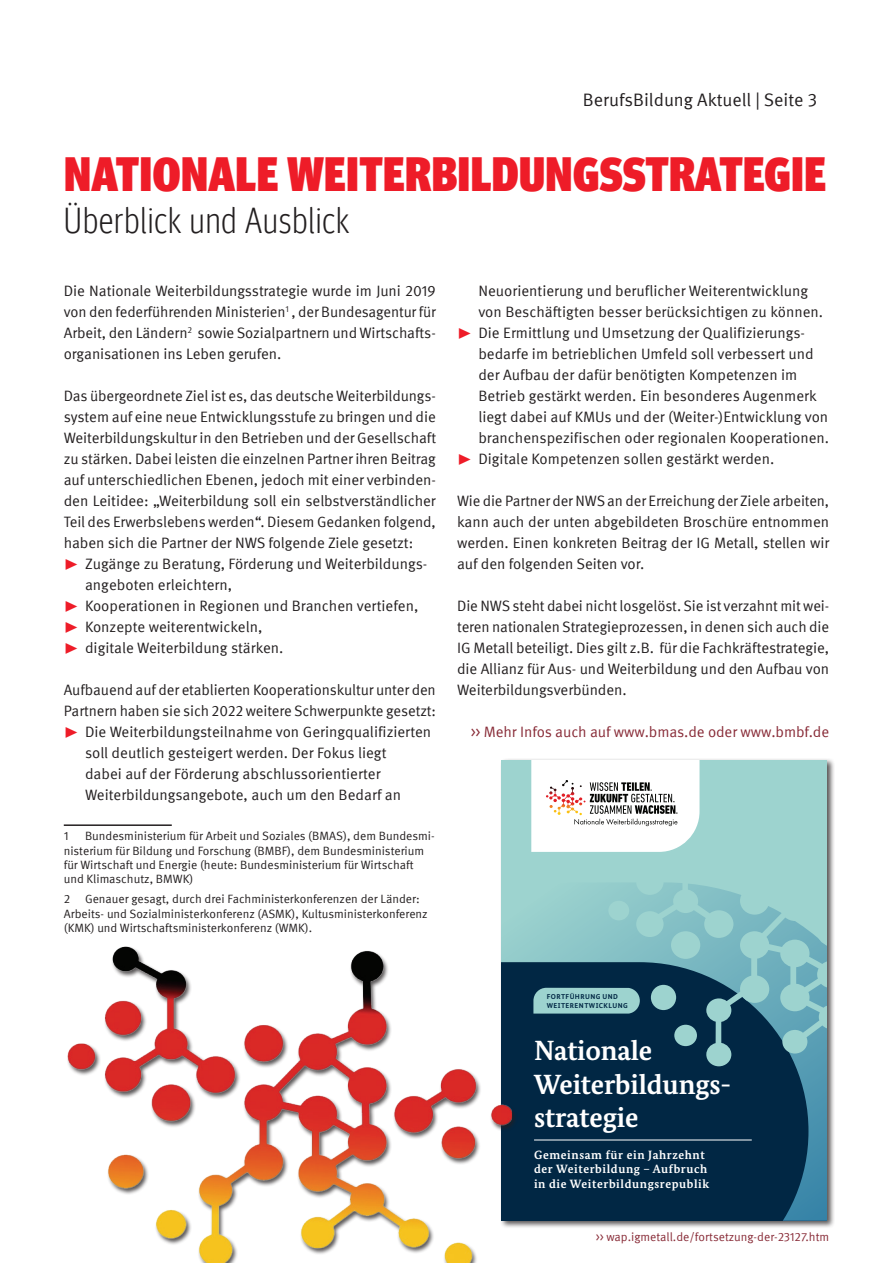
<style>
.page{position:relative;width:893px;height:1263px;background:#fff}
.page>*{position:absolute;margin:0;border:0;box-sizing:border-box;transform-origin:0 0}
.t1{font:900 condensed 48px "Meta Head IGM";letter-spacing:.01em;color:#ee1c28}
.t2{font:300 condensed 36px "Meta Head IGM";letter-spacing:.03em;color:#231f20}
.t3{font:700 27.75px/33.3px "Bundes Serif";letter-spacing:-.005em;color:#fff}
.t4{font:18px "Meta IGM";color:#231f20}
.t5{font:15px/21px "Meta IGM";letter-spacing:-.005em;color:#231f20;text-align:justify}
.t6{font:15px "Meta IGM";letter-spacing:-.005em;color:#882b37}
.t7{font:12px/14.4px "Meta IGM";color:#231f20}
.t8{font:700 12px/14.4px "Bundes Serif";letter-spacing:.05em;color:#fff}
.t9{font:12px "Meta IGM";color:#882b37}
.t10{font:700 7.05px/8.6px "Bundes Sans";letter-spacing:.06em;color:#012744}
.s1{font-weight:700;font-size:30px;color:#ee1c28}
</style>
<div class="page">
<hr style="left:64px;top:824px;width:108px;height:2px;background:#231f20">
<div style="left:499px;top:758px;width:336px;height:470px;background:#231f20;opacity:.75"></div>
<svg style="left:501px;top:760px;width:326px;height:460px;background:#84b8b9"></svg>
<svg style="left:519px;top:896px;width:308px;height:324px;background:#78b6c0"></svg>
<div style="left:519px;top:962px;width:289px;height:258px;background:#012744"></div>
<svg style="left:608px;top:773px;width:219px;height:296px;background:#6fa4ab"></svg>
<div style="left:651px;top:985px;width:25px;height:25px;background:#9dd3cf;border-radius:50%"></div>
<div style="left:533px;top:988px;width:107px;height:25px;background:#9dd3cf"></div>
<svg style="left:531px;top:760px;width:168px;height:92px"></svg>
<hr style="left:534px;top:1140px;width:218px;height:1px;background:#fff">
<img style="left:67px;top:942px;width:445px;height:321px">
<p class="t4" style="left:583px;top:86px;width:236px">BerufsBildung Aktuell | Seite 3</p>
<h1 class="t1" style="left:64px;top:136px;width:764px">NATIONALE WEITERBILDUNGSSTRATEGIE</h1>
<h2 class="t2" style="left:64px;top:195px;width:287px">Überblick und Ausblick</h2>
<p class="t5" style="left:64px;top:279px;width:374px">Die Nationale Weiterbildungsstrategie wurde im Juni 2019 von den federführenden Ministerien<sup>1</sup> , der Bundesagentur für Arbeit, den Ländern<sup>2</sup> sowie Sozialpartnern und Wirtschafts&shy;organisationen ins Leben gerufen.</p>
<p class="t5" style="left:64px;top:384px;width:374px">Das übergeordnete Ziel ist es, das deutsche Weiterbildungs-</p>
<p class="t5" style="left:64px;top:405px;width:374px">system auf eine neue Entwicklungsstufe zu bringen und die</p>
<p class="t5" style="left:64px;top:426px;width:374px">Weiterbildungskultur in den Betrieben und der Gesellschaft</p>
<p class="t5" style="left:64px;top:447px;width:373px">zu stärken. Dabei leisten die einzelnen Partner ihren Beitrag</p>
<p class="t5" style="left:64px;top:468px;width:374px">auf unterschiedlichen Ebenen, jedoch mit einer verbinden-</p>
<p class="t5" style="left:64px;top:489px;width:373px">den Leitidee: „Weiterbildung soll ein selbstverständlicher</p>
<p class="t5" style="left:64px;top:510px;width:374px">Teil des Erwerbslebens werden“. Diesem Gedanken folgend,</p>
<p class="t5" style="left:64px;top:531px;width:351px">haben sich die Partner der NWS folgende Ziele gesetzt:</p>
<p class="t5" style="left:64px;top:552px;width:365px"><span class="s1">▸</span> Zugänge zu Beratung, Förderung und Weiterbildungs-</p>
<p class="t5" style="left:85px;top:573px;width:149px">angeboten erleichtern,</p>
<p class="t5" style="left:64px;top:594px;width:356px"><span class="s1">▸</span> Kooperationen in Regionen und Branchen vertiefen,</p>
<p class="t5" style="left:64px;top:615px;width:200px"><span class="s1">▸</span> Konzepte weiterentwickeln,</p>
<p class="t5" style="left:64px;top:636px;width:221px"><span class="s1">▸</span> digitale Weiterbildung stärken.</p>
<p class="t5" style="left:64px;top:678px;width:374px">Aufbauend auf der etablierten Kooperationskultur unter den</p>
<p class="t5" style="left:64px;top:699px;width:374px">Partnern haben sie sich 2022 weitere Schwerpunkte gesetzt:</p>
<p class="t5" style="left:64px;top:720px;width:369px"><span class="s1">▸</span> Die Weiterbildungsteilnahme von Geringqualifizierten</p>
<p class="t5" style="left:85px;top:741px;width:303px">soll deutlich gesteigert werden. Der Fokus liegt</p>
<p class="t5" style="left:85px;top:762px;width:297px">dabei auf der Förderung abschlussorientierter</p>
<p class="t5" style="left:85px;top:783px;width:318px">Weiterbildungsangebote, auch um den Bedarf an</p>
<p class="t7" style="left:64px;top:828px;width:372px;text-indent:21px">Bundesministerium für Arbeit und Soziales (BMAS), dem Bundesmi&shy;nisterium für Bildung und Forschung (BMBF), dem Bundesministerium für Wirtschaft und Energie (heute: Bundesministerium für Wirtschaft und Klimaschutz, BMWK)</p>
<p class="t7" style="left:64px;top:891px;width:365px">2 Genauer gesagt, durch drei Fachministerkonferenzen der Länder:<br>Arbeits- und Sozialministerkonferenz (ASMK), Kultusministerkonferenz (KMK) und Wirtschaftsministerkonferenz (WMK).</p>
<p class="t7" style="left:64px;top:828px;width:6px">1</p>
<p class="t5" style="left:478px;top:279px;width:331px">Neuorientierung und beruflicher Weiterentwicklung</p>
<p class="t5" style="left:478px;top:300px;width:346px">von Beschäftigten besser berücksichtigen zu können.</p>
<p class="t5" style="left:457px;top:321px;width:350px"><span class="s1">▸</span> Die Ermittlung und Umsetzung der Qualifizierungs-</p>
<p class="t5" style="left:478px;top:342px;width:337px">bedarfe im betrieblichen Umfeld soll verbessert und</p>
<p class="t5" style="left:478px;top:363px;width:320px">der Aufbau der dafür benötigten Kompetenzen im</p>
<p class="t5" style="left:478px;top:384px;width:340px">Betrieb gestärkt werden. Ein besonderes Augenmerk</p>
<p class="t5" style="left:478px;top:405px;width:351px">liegt dabei auf KMUs und der (Weiter-)Entwicklung von</p>
<p class="t5" style="left:478px;top:426px;width:352px">branchenspezifischen oder regionalen Kooperationen.</p>
<p class="t5" style="left:457px;top:447px;width:319px"><span class="s1">▸</span> Digitale Kompetenzen sollen gestärkt werden.</p>
<p class="t5" style="left:457px;top:489px;width:374px">Wie die Partner der NWS an der Erreichung der Ziele arbeiten, kann auch der unten abgebildeten Broschüre entnommen werden. Einen konkreten Beitrag der IG Metall, stellen wir auf den folgenden Seiten vor.</p>
<p class="t5" style="left:457px;top:594px;width:374px">Die NWS steht dabei nicht losgelöst. Sie ist verzahnt mit wei&shy;teren nationalen Strategieprozessen, in denen sich auch die IG Metall beteiligt. Dies gilt z.B. für die Fachkräftestrategie, die Allianz für Aus- und Weiterbildung und den Aufbau von Weiterbildungsverbünden.</p>
<p class="t6" style="left:471px;top:720px;width:360px">&gt;&gt; Mehr Infos auch auf www.bmas.de oder www.bmbf.de</p>
<p class="t10" style="left:547px;top:992px;width:82px">FORTFÜHRUNG UND<br>WEITERENTWICKLUNG</p>
<h3 class="t3" style="left:534px;top:1034px;width:199px">Nationale<br>Weiterbildungs&shy;strategie</h3>
<p class="t8" style="left:534px;top:1147px;width:177px">Gemeinsam für ein Jahrzehnt der Weiterbildung – Aufbruch in die Weiterbildungsrepublik</p>
<p class="t9" style="left:596px;top:1228px;width:235px">&gt;&gt; wap.igmetall.de/fortsetzung-der-23127.htm</p>
</div>
